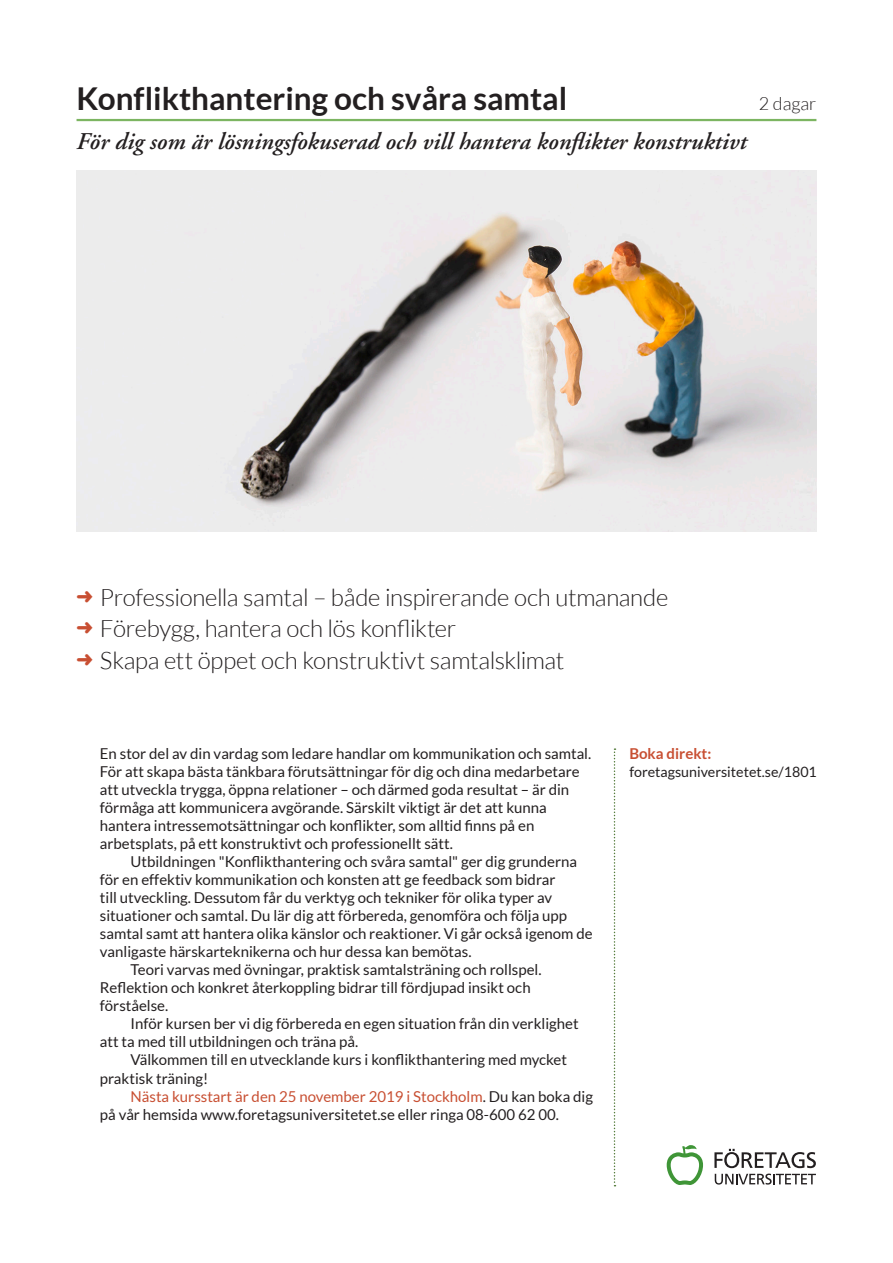
<style>
.page{position:relative;width:893px;height:1263px;background:#fff}
.page>*{position:absolute;margin:0;border:0;box-sizing:border-box;transform-origin:0 0}
.Puff-brodtext-rubrik{font:700 31.5px "Lato";color:#231f20}
.t1{font:300 24px "Lato";letter-spacing:-.015em;color:#231f20}
.Bild-rubrik2{font:italic 600 24px "Adobe Garamond";color:#231f20}
.Puff-brodtext-rubrik-2{font:300 18px "Lato";color:#231f20}
.Saljtext-brodtext{font:15px/18px "Lato";color:#231f20}
.Boka-rubrik{font:700 15px "Lato";color:#c84f32}
.Boka-rubrik-2{font:14.25px "Lato";color:#231f20}
.s1{color:#c84f32}
</style>
<div class="page">
<svg style="left:667px;top:1145px;width:36px;height:40px"></svg>
<svg style="left:714px;top:1149px;width:102px;height:35px"></svg>
<img style="left:77px;top:170px;width:739px;height:361px">
<hr style="left:77px;top:119px;width:739px;height:2px;background:#7cb561">
<svg style="left:614px;top:748px;width:1px;height:438px"></svg>
<p class="Puff-brodtext-rubrik" style="left:77px;top:81px;width:492px">Konflikthantering och svåra samtal</p>
<p class="Puff-brodtext-rubrik-2" style="left:759px;top:94px;width:59px">2 dagar</p>
<p class="Bild-rubrik2" style="left:77px;top:128px;width:672px">För dig som är lösningsfokuserad och vill hantera konflikter konstruktivt</p>
<p class="t1" style="left:77px;top:585px;width:593px"><span class="s1">➜</span> Professionella samtal – både inspirerande och utmanande</p>
<p class="t1" style="left:77px;top:616px;width:381px"><span class="s1">➜</span> Förebygg, hantera och lös konflikter</p>
<p class="t1" style="left:77px;top:647px;width:489px"><span class="s1">➜</span> Skapa ett öppet och konstruktivt samtalsklimat</p>
<p class="Saljtext-brodtext" style="left:100px;top:745px;width:493px">En stor del av din vardag som ledare handlar om kommunikation och samtal.<br>För att skapa bästa tänkbara förutsättningar för dig och dina medarbetare att utveckla trygga, öppna relationer – och därmed goda resultat – är din förmåga att kommunicera avgörande. Särskilt viktigt är det att kunna hantera intressemotsättningar och konflikter, som alltid finns på en arbetsplats, på ett konstruktivt och professionellt sätt.</p>
<p class="Saljtext-brodtext" style="left:100px;top:853px;width:494px;text-indent:31px">Utbildningen "Konflikthantering och svåra samtal" ger dig grunderna för en effektiv kommunikation och konsten att ge feedback som bidrar<br>till utveckling. Dessutom får du verktyg och tekniker för olika typer av situationer och samtal. Du lär dig att förbereda, genomföra och följa upp samtal samt att hantera olika känslor och reaktioner. Vi går också igenom de vanligaste härskarteknikerna och hur dessa kan bemötas.</p>
<p class="Saljtext-brodtext" style="left:100px;top:961px;width:443px;text-indent:31px">Teori varvas med övningar, praktisk samtalsträning och rollspel.<br>Reflektion och konkret återkoppling bidrar till fördjupad insikt och förståelse.</p>
<p class="Saljtext-brodtext" style="left:100px;top:1015px;width:480px;text-indent:31px">Inför kursen ber vi dig förbereda en egen situation från din verklighet att ta med till utbildningen och träna på.</p>
<p class="Saljtext-brodtext" style="left:100px;top:1051px;width:469px;text-indent:31px">Välkommen till en utvecklande kurs i konflikthantering med mycket praktisk träning!</p>
<p class="Saljtext-brodtext" style="left:100px;top:1087px;width:495px;text-indent:31px"><span class="s1">Nästa kursstart är den 25 november 2019 i Stockholm</span>. Du kan boka dig på vår hemsida www.foretagsuniversitetet.se eller ringa 08-600 62 00.</p>
<p class="Boka-rubrik" style="left:629px;top:745px;width:84px">Boka direkt:</p>
<p class="Boka-rubrik-2" style="left:629px;top:764px;width:189px">foretagsuniversitetet.se/1801</p>
</div>
